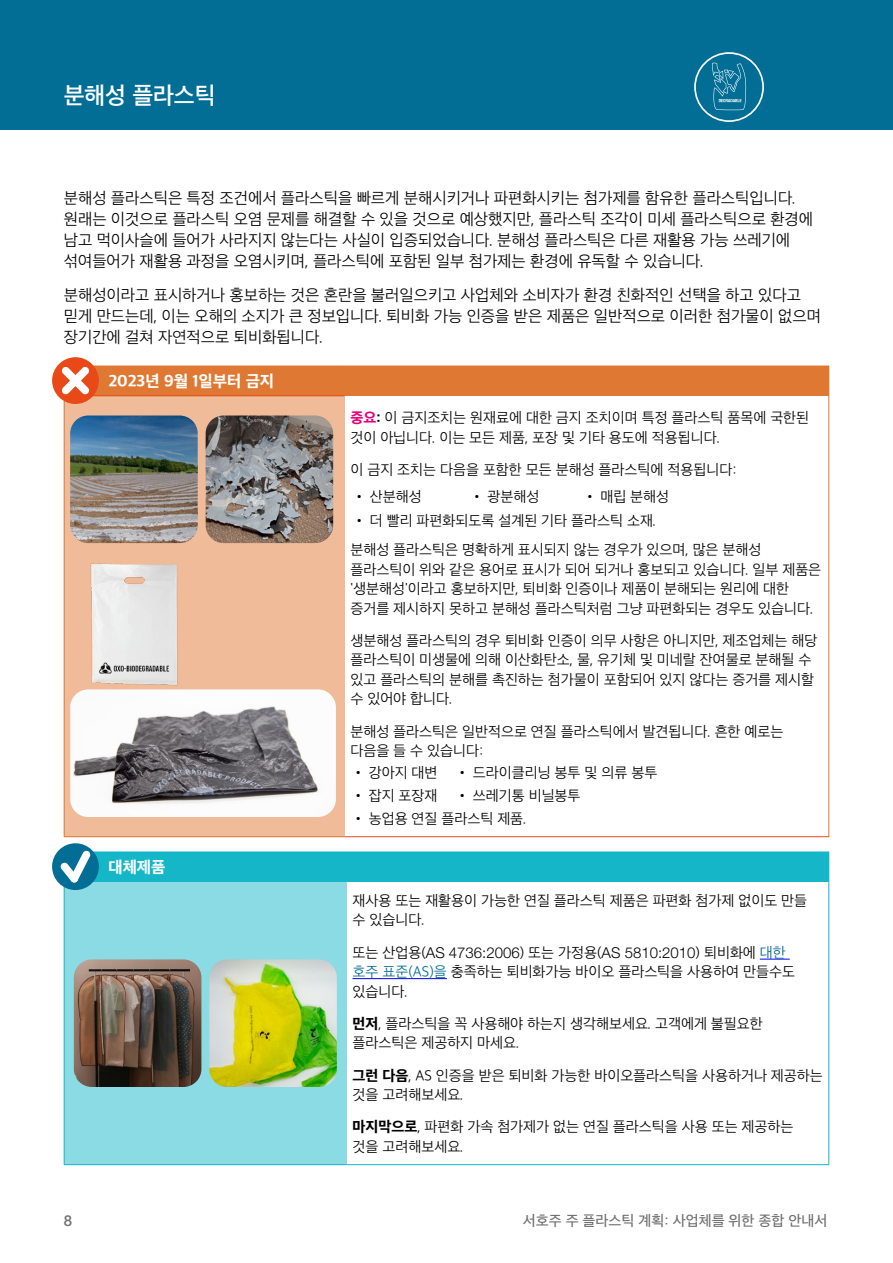
<style>
.page{position:relative;width:893px;height:1263px;background:#fff}
.page>*{position:absolute;margin:0;border:0;box-sizing:border-box;transform-origin:0 0}
.t1{font:600 24px "Apple SD Gothic Neo";color:#fff}
.t2{font:300 16.5px/21px "Apple SD Gothic Neo";color:#000}
.t3{font:800 16.5px "Apple SD Gothic Neo";color:#fff}
.t4{font:300 15px/19.5px "Apple SD Gothic Neo";color:#000}
.t5{font:300 15px "Helvetica Neue LT Std";color:#000}
.t6{font:500 15px "Apple SD Gothic Neo";color:#706f6f}
.t7{font:500 15px "Helvetica Neue LT Std";color:#706f6f}
.s1{font-weight:800;color:#e6007d}
.s2{font-weight:800}
.s3{font-family:"Apple SD Gothic Neo"}
.s4{font-family:"Apple SD Gothic Neo";color:#006890}
.s5{color:#006890}
</style>
<div class="page">
<div style="left:0;top:0;width:893px;height:130px;background:#026e95"></div>
<div style="left:64px;top:366px;width:765px;height:30px;background:#df7833"></div>
<div style="left:64px;top:396px;width:280px;height:441px;background:#efbb99"></div>
<hr style="left:828px;top:396px;width:1px;height:440px;background:#df7833">
<hr style="left:344px;top:836px;width:485px;height:1px;background:#e84917">
<hr style="left:64px;top:396px;width:1px;height:440px;background:#df7833">
<hr style="left:65px;top:395px;width:279px;height:1px;background:#e84917">
<hr style="left:64px;top:836px;width:280px;height:1px;background:#df7833">
<img style="left:70px;top:415px;width:128px;height:128px">
<img style="left:206px;top:415px;width:127px;height:128px">
<img style="left:90px;top:563px;width:88px;height:123px">
<img style="left:70px;top:689px;width:266px;height:128px">
<div style="left:64px;top:852px;width:765px;height:30px;background:#15b6c8"></div>
<div style="left:64px;top:882px;width:283px;height:283px;background:#8adbe3"></div>
<hr style="left:828px;top:882px;width:1px;height:282px;background:#15b6c8">
<hr style="left:347px;top:1164px;width:482px;height:1px;background:#15b6c8">
<hr style="left:64px;top:882px;width:1px;height:282px;background:#15b6c8">
<hr style="left:64px;top:1164px;width:283px;height:1px;background:#15b6c8">
<img style="left:74px;top:959px;width:127px;height:128px">
<img style="left:209px;top:959px;width:128px;height:128px">
<hr style="left:760px;top:959px;width:30px;height:1px;background:#00f">
<hr style="left:353px;top:978px;width:94px;height:1px;background:#00f">
<div style="left:52px;top:357px;width:47px;height:47px;background:#e84917;border-radius:50%"></div>
<svg style="left:62px;top:367px;width:27px;height:27px"></svg>
<div style="left:52px;top:843px;width:47px;height:47px;background:#026e95;border-radius:50%"></div>
<svg style="left:60px;top:850px;width:31px;height:32px"></svg>
<div style="left:694px;top:52px;width:70px;height:70px;border:2px solid #fff;border-radius:50%"></div>
<svg style="left:712px;top:63px;width:34px;height:47px"></svg>
<h1 class="t1" style="left:64px;top:78px;width:153px">분해성 플라스틱</h1>
<p class="t2" style="left:64px;top:186px;width:751px">분해성 플라스틱은 특정 조건에서 플라스틱을 빠르게 분해시키거나 파편화시키는 첨가제를 함유한 플라스틱입니다. 원래는 이것으로 플라스틱 오염 문제를 해결할 수 있을 것으로 예상했지만, 플라스틱 조각이 미세 플라스틱으로 환경에 남고 먹이사슬에 들어가 사라지지 않는다는 사실이 입증되었습니다. 분해성 플라스틱은 다른 재활용 가능 쓰레기에 섞여들어가 재활용 과정을 오염시키며, 플라스틱에 포함된 일부 첨가제는 환경에 유독할 수 있습니다.</p>
<p class="t2" style="left:64px;top:283px;width:759px">분해성이라고 표시하거나 홍보하는 것은 혼란을 불러일으키고 사업체와 소비자가 환경 친화적인 선택을 하고 있다고 믿게 만드는데, 이는 오해의 소지가 큰 정보입니다. 퇴비화 가능 인증을 받은 제품은 일반적으로 이러한 첨가물이 없으며 장기간에 걸쳐 자연적으로 퇴비화됩니다.</p>
<p class="t3" style="left:108px;top:369px;width:167px">2023년 9월 1일부터 금지</p>
<p class="t4" style="left:350px;top:407px;width:460px"><span class="s1">중요</span><span class="s2">:</span> 이 금지조치는 원재료에 대한 금지 조치이며 특정 플라스틱 품목에 국한된 것이 아닙니다. 이는 모든 제품, 포장 및 기타 용도에 적용됩니다.</p>
<p class="t4" style="left:350px;top:459px;width:388px">이 금지 조치는 다음을 포함한 모든 분해성 플라스틱에 적용됩니다:</p>
<p class="t4" style="left:353px;top:486px;width:70px">• 산분해성</p>
<p class="t4" style="left:471px;top:486px;width:70px">• 광분해성</p>
<p class="t4" style="left:583px;top:486px;width:87px">• 매립 분해성</p>
<p class="t4" style="left:353px;top:509px;width:303px">• 더 빨리 파편화되도록 설계된 기타 플라스틱 소재.</p>
<p class="t4" style="left:350px;top:539px;width:472px">분해성 플라스틱은 명확하게 표시되지 않는 경우가 있으며, 많은 분해성 플라스틱이 위와 같은 용어로 표시가 되어 되거나 홍보되고 있습니다. 일부 제품은 '생분해성'이라고 홍보하지만, 퇴비화 인증이나 제품이 분해되는 원리에 대한 증거를 제시하지 못하고 분해성 플라스틱처럼 그냥 파편화되는 경우도 있습니다.</p>
<p class="t4" style="left:350px;top:629px;width:468px">생분해성 플라스틱의 경우 퇴비화 인증이 의무 사항은 아니지만, 제조업체는 해당 플라스틱이 미생물에 의해 이산화탄소, 물, 유기체 및 미네랄 잔여물로 분해될 수 있고 플라스틱의 분해를 촉진하는 첨가물이 포함되어 있지 않다는 증거를 제시할 수 있어야 합니다.</p>
<p class="t4" style="left:350px;top:720px;width:435px">분해성 플라스틱은 일반적으로 연질 플라스틱에서 발견됩니다. 흔한 예로는 다음을 들 수 있습니다:</p>
<p class="t3" style="left:108px;top:855px;width:59px">대체제품</p>
<p class="t4" style="left:352px;top:761px;width:307px">• 강아지 대변 • 드라이클리닝 봉투 및 의류 봉투</p>
<p class="t4" style="left:352px;top:785px;width:230px">• 잡지 포장재 • 쓰레기통 비닐봉투</p>
<p class="t4" style="left:352px;top:808px;width:174px">• 농업용 연질 플라스틱 제품.</p>
<p class="t4" style="left:353px;top:890px;width:456px">재사용 또는 재활용이 가능한 연질 플라스틱 제품은 파편화 첨가제 없이도 만들 수 있습니다.</p>
<p class="t5" style="left:353px;top:943px;width:435px"><span class="s3">또는 산업용(</span>AS 4736:2006<span class="s3">) 또는 가정용(</span>AS 5810:2010<span class="s3">) 퇴비화에</span> <span class="s4">대한</span></p>
<p class="t4" style="left:353px;top:961px;width:444px"><span class="s5">호주 표준(AS)을</span> 충족하는 퇴비화가능 바이오 플라스틱을 사용하여 만들수도 있습니다.</p>
<p class="t4" style="left:353px;top:1013px;width:412px"><span class="s2">먼저</span>, 플라스틱을 꼭 사용해야 하는지 생각해보세요. 고객에게 불필요한 플라스틱은 제공하지 마세요.</p>
<p class="t4" style="left:353px;top:1064px;width:472px"><span class="s2">그런 다음</span>, AS 인증을 받은 퇴비화 가능한 바이오플라스틱을 사용하거나 제공하는 것을 고려해보세요.</p>
<p class="t4" style="left:353px;top:1116px;width:442px"><span class="s2">마지막으로</span>, 파편화 가속 첨가제가 없는 연질 플라스틱을 사용 또는 제공하는 것을 고려해보세요.</p>
<p class="t7" style="left:64px;top:1212px;width:10px">8</p>
<p class="t6" style="left:523px;top:1210px;width:306px">서호주 주 플라스틱 계획: 사업체를 위한 종합 안내서</p>
</div>
